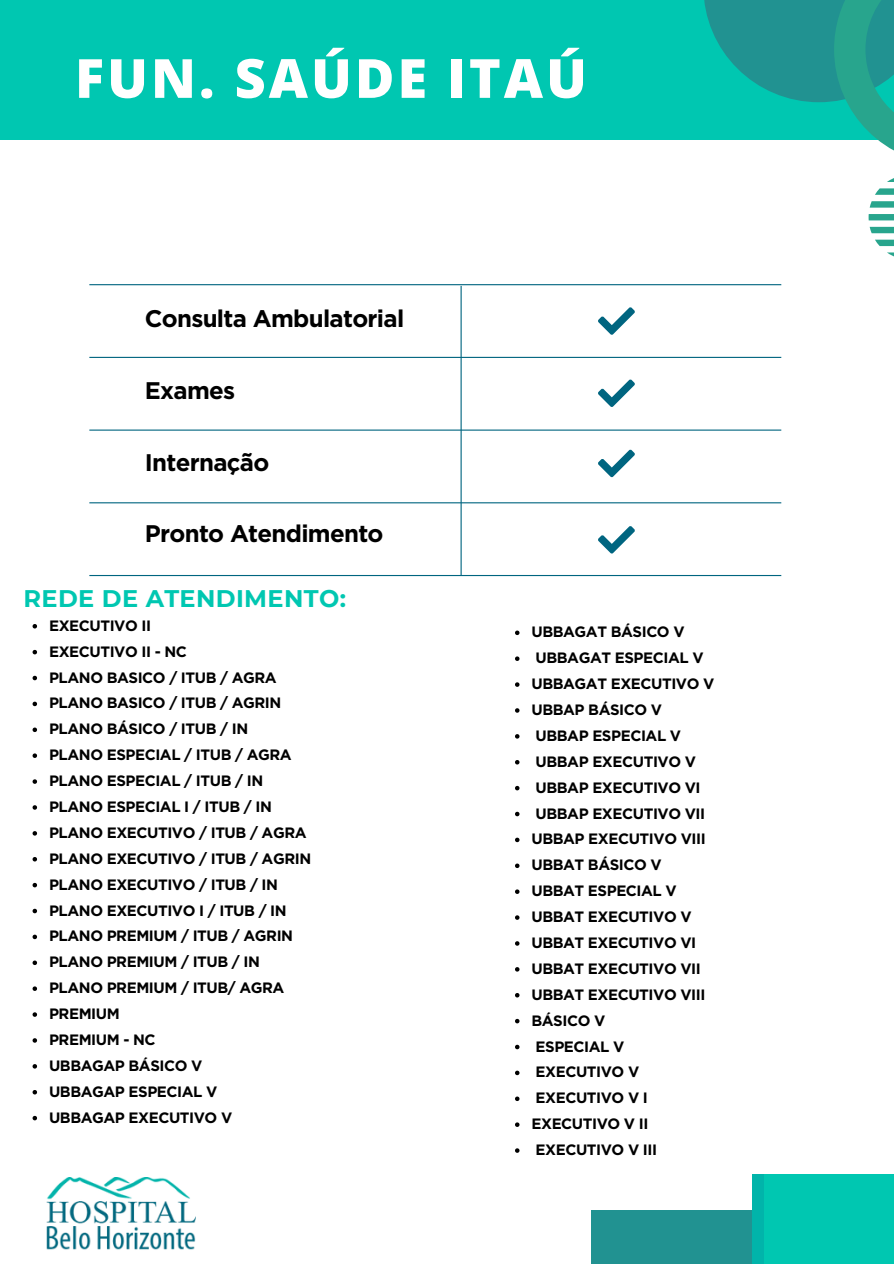
<style>
.page{position:relative;width:894px;height:1264px;background:#fff}
.page>*{position:absolute;margin:0;border:0;box-sizing:border-box;transform-origin:0 0}
.t1{font:800 54px "Open Sans";letter-spacing:.055em;color:#fff}
.t2{font:700 24px "Gotham";letter-spacing:-.03em;color:#000}
.t3{font:700 24px "Montserrat";letter-spacing:.015em;color:#00c7b1}
.t4{font:700 15px "Gotham";letter-spacing:-.03em;color:#000}
</style>
<div class="page">
<div style="left:0;top:0;width:893px;height:140px;background:#00c7b1"></div>
<svg style="left:704px;top:0;width:189px;height:150px"></svg>
<svg style="left:868px;top:178px;width:25px;height:78px"></svg>
<hr style="left:89px;top:284px;width:692px;height:1px;background:#006580">
<hr style="left:89px;top:357px;width:692px;height:1px;background:#006580">
<hr style="left:89px;top:429px;width:692px;height:1px;background:#006580">
<hr style="left:89px;top:502px;width:692px;height:1px;background:#006580">
<hr style="left:89px;top:575px;width:692px;height:1px;background:#006580">
<img style="left:46px;top:1177px;width:149px;height:73px">
<div style="left:591px;top:1209px;width:302px;height:54px;background:#219291"></div>
<div style="left:758px;top:1174px;width:135px;height:89px;background:#00c7b1"></div>
<div style="left:751px;top:1174px;width:12px;height:89px;background:#01b4aa"></div>
<hr style="left:460px;top:286px;width:1px;height:289px;background:#006580">
<svg style="left:598px;top:307px;width:36px;height:28px"></svg>
<svg style="left:598px;top:379px;width:36px;height:28px"></svg>
<svg style="left:598px;top:449px;width:36px;height:28px"></svg>
<svg style="left:598px;top:526px;width:36px;height:27px"></svg>
<svg style="left:33px;top:624px;width:4px;height:4px"></svg>
<svg style="left:33px;top:650px;width:4px;height:4px"></svg>
<svg style="left:33px;top:675px;width:4px;height:5px"></svg>
<svg style="left:33px;top:701px;width:4px;height:5px"></svg>
<svg style="left:33px;top:727px;width:4px;height:5px"></svg>
<svg style="left:33px;top:753px;width:4px;height:5px"></svg>
<svg style="left:33px;top:779px;width:4px;height:4px"></svg>
<svg style="left:33px;top:805px;width:4px;height:4px"></svg>
<svg style="left:33px;top:831px;width:4px;height:4px"></svg>
<svg style="left:33px;top:857px;width:4px;height:4px"></svg>
<svg style="left:33px;top:882px;width:4px;height:5px"></svg>
<svg style="left:33px;top:908px;width:4px;height:5px"></svg>
<svg style="left:33px;top:934px;width:4px;height:5px"></svg>
<svg style="left:33px;top:960px;width:4px;height:5px"></svg>
<svg style="left:33px;top:986px;width:4px;height:4px"></svg>
<svg style="left:33px;top:1012px;width:4px;height:4px"></svg>
<svg style="left:33px;top:1038px;width:4px;height:4px"></svg>
<svg style="left:33px;top:1064px;width:4px;height:4px"></svg>
<svg style="left:33px;top:1090px;width:4px;height:4px"></svg>
<svg style="left:33px;top:1115px;width:4px;height:5px"></svg>
<svg style="left:515px;top:630px;width:4px;height:5px"></svg>
<svg style="left:515px;top:656px;width:4px;height:5px"></svg>
<svg style="left:515px;top:682px;width:4px;height:5px"></svg>
<svg style="left:515px;top:708px;width:4px;height:4px"></svg>
<svg style="left:515px;top:734px;width:4px;height:4px"></svg>
<svg style="left:515px;top:760px;width:4px;height:4px"></svg>
<svg style="left:515px;top:786px;width:4px;height:4px"></svg>
<svg style="left:515px;top:811px;width:4px;height:5px"></svg>
<svg style="left:515px;top:837px;width:4px;height:5px"></svg>
<svg style="left:515px;top:863px;width:4px;height:5px"></svg>
<svg style="left:515px;top:889px;width:4px;height:5px"></svg>
<svg style="left:515px;top:915px;width:4px;height:4px"></svg>
<svg style="left:515px;top:941px;width:4px;height:4px"></svg>
<svg style="left:515px;top:967px;width:4px;height:4px"></svg>
<svg style="left:515px;top:993px;width:4px;height:4px"></svg>
<svg style="left:515px;top:1018px;width:4px;height:5px"></svg>
<svg style="left:515px;top:1044px;width:4px;height:5px"></svg>
<svg style="left:515px;top:1070px;width:4px;height:5px"></svg>
<svg style="left:515px;top:1096px;width:4px;height:5px"></svg>
<svg style="left:515px;top:1122px;width:4px;height:4px"></svg>
<svg style="left:515px;top:1148px;width:4px;height:4px"></svg>
<h3 class="t1" style="left:75px;top:40px;width:513px">FUN. SAÚDE ITAÚ</h3>
<p class="t2" style="left:145px;top:304px;width:261px">Consulta Ambulatorial</p>
<h3 class="t2" style="left:145px;top:376px;width:92px">Exames</h3>
<h3 class="t2" style="left:145px;top:447px;width:126px">Internação</h3>
<p class="t2" style="left:145px;top:519px;width:240px">Pronto Atendimento</p>
<p class="t3" style="left:24px;top:583px;width:324px">REDE DE ATENDIMENTO:</p>
<p class="t4" style="left:49px;top:616px;width:104px">EXECUTIVO II</p>
<h3 class="t4" style="left:49px;top:642px;width:139px">EXECUTIVO II - NC</h3>
<p class="t4" style="left:49px;top:668px;width:229px">PLANO BASICO / ITUB / AGRA</p>
<h2 class="t4" style="left:49px;top:694px;width:234px">PLANO BASICO / ITUB / AGRIN</h2>
<p class="t4" style="left:49px;top:720px;width:201px">PLANO BÁSICO / ITUB / IN</p>
<p class="t4" style="left:49px;top:745px;width:244px">PLANO ESPECIAL / ITUB / AGRA</p>
<p class="t4" style="left:49px;top:771px;width:215px">PLANO ESPECIAL / ITUB / IN</p>
<p class="t4" style="left:49px;top:797px;width:224px">PLANO ESPECIAL I / ITUB / IN</p>
<p class="t4" style="left:49px;top:823px;width:259px">PLANO EXECUTIVO / ITUB / AGRA</p>
<p class="t4" style="left:49px;top:849px;width:263px">PLANO EXECUTIVO / ITUB / AGRIN</p>
<p class="t4" style="left:49px;top:875px;width:230px">PLANO EXECUTIVO / ITUB / IN</p>
<p class="t4" style="left:49px;top:901px;width:239px">PLANO EXECUTIVO I / ITUB / IN</p>
<p class="t4" style="left:49px;top:927px;width:245px">PLANO PREMIUM / ITUB / AGRIN</p>
<p class="t4" style="left:49px;top:952px;width:212px">PLANO PREMIUM / ITUB / IN</p>
<p class="t4" style="left:49px;top:978px;width:237px">PLANO PREMIUM / ITUB/ AGRA</p>
<p class="t4" style="left:49px;top:1004px;width:72px">PREMIUM</p>
<p class="t4" style="left:49px;top:1030px;width:108px">PREMIUM - NC</p>
<p class="t4" style="left:49px;top:1056px;width:155px">UBBAGAP BÁSICO V</p>
<p class="t4" style="left:49px;top:1082px;width:170px">UBBAGAP ESPECIAL V</p>
<p class="t4" style="left:49px;top:1108px;width:185px">UBBAGAP EXECUTIVO V</p>
<p class="t4" style="left:531px;top:623px;width:154px">UBBAGAT BÁSICO V</p>
<p class="t4" style="left:535px;top:648px;width:169px">UBBAGAT ESPECIAL V</p>
<p class="t4" style="left:531px;top:674px;width:184px">UBBAGAT EXECUTIVO V</p>
<p class="t4" style="left:531px;top:700px;width:132px">UBBAP BÁSICO V</p>
<p class="t4" style="left:535px;top:726px;width:147px">UBBAP ESPECIAL V</p>
<p class="t4" style="left:535px;top:752px;width:162px">UBBAP EXECUTIVO V</p>
<p class="t4" style="left:535px;top:778px;width:166px">UBBAP EXECUTIVO VI</p>
<p class="t4" style="left:535px;top:804px;width:171px">UBBAP EXECUTIVO VII</p>
<p class="t4" style="left:531px;top:830px;width:176px">UBBAP EXECUTIVO VIII</p>
<p class="t4" style="left:531px;top:855px;width:132px">UBBAT BÁSICO V</p>
<p class="t4" style="left:531px;top:881px;width:147px">UBBAT ESPECIAL V</p>
<p class="t4" style="left:531px;top:907px;width:162px">UBBAT EXECUTIVO V</p>
<p class="t4" style="left:531px;top:933px;width:166px">UBBAT EXECUTIVO VI</p>
<p class="t4" style="left:531px;top:959px;width:171px">UBBAT EXECUTIVO VII</p>
<p class="t4" style="left:531px;top:985px;width:175px">UBBAT EXECUTIVO VIII</p>
<p class="t4" style="left:531px;top:1011px;width:75px">BÁSICO V</p>
<p class="t4" style="left:535px;top:1037px;width:90px">ESPECIAL V</p>
<p class="t4" style="left:535px;top:1062px;width:105px">EXECUTIVO V</p>
<p class="t4" style="left:535px;top:1088px;width:114px">EXECUTIVO V I</p>
<p class="t4" style="left:531px;top:1114px;width:118px">EXECUTIVO V II</p>
<p class="t4" style="left:535px;top:1140px;width:123px">EXECUTIVO V III</p>
</div>
